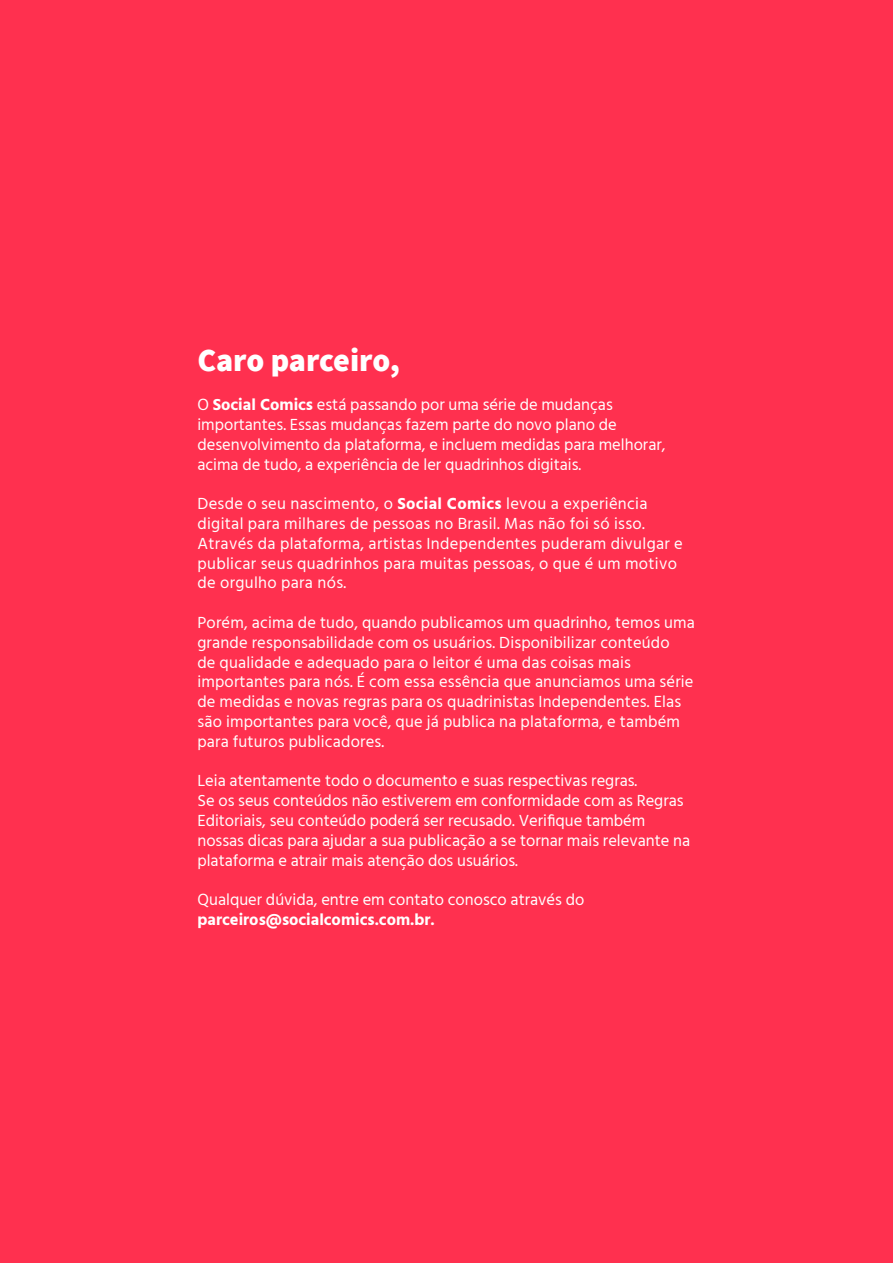
<style>
.page{position:relative;width:893px;height:1263px;background:#ff304f}
.page>*{position:absolute;margin:0;border:0;box-sizing:border-box;transform-origin:0 0}
.t1{font:800 31.95px "Assistant";letter-spacing:-.005em;color:#fff}
.t2{font:16.5px/19.8px "Hind Siliguri";letter-spacing:.01em;color:#fff}
.t3{font:700 16.5px "Hind Siliguri";color:#fff}
.s1{font-weight:700}
</style>
<div class="page">
<p class="t1" style="left:197px;top:338px;width:204px">Caro parceiro,</p>
<p class="t2" style="left:197px;top:396px;width:470px">O <span class="s1">Social Comics</span> está passando por uma série de mudanças importantes. Essas mudanças fazem parte do novo plano de desenvolvimento da plataforma, e incluem medidas para melhorar, acima de tudo, a experiência de ler quadrinhos digitais.</p>
<p class="t2" style="left:197px;top:495px;width:487px">Desde o seu nascimento, o <span class="s1">Social Comics</span> levou a experiência digital para milhares de pessoas no Brasil. Mas não foi só isso.<br>Através da plataforma, artistas Independentes puderam divulgar e publicar seus quadrinhos para muitas pessoas, o que é um motivo de orgulho para nós.</p>
<p class="t2" style="left:197px;top:614px;width:499px">Porém, acima de tudo, quando publicamos um quadrinho, temos uma grande responsabilidade com os usuários. Disponibilizar conteúdo<br>de qualidade e adequado para o leitor é uma das coisas mais importantes para nós. É com essa essência que anunciamos uma série de medidas e novas regras para os quadrinistas Independentes. Elas são importantes para você, que já publica na plataforma, e também para futuros publicadores.</p>
<p class="t2" style="left:197px;top:772px;width:441px">Leia atentamente todo o documento e suas respectivas regras.</p>
<p class="t2" style="left:197px;top:792px;width:494px">Se os seus conteúdos não estiverem em conformidade com as Regras Editoriais, seu conteúdo poderá ser recusado. Verifique também nossas dicas para ajudar a sua publicação a se tornar mais relevante na plataforma e atrair mais atenção dos usuários.</p>
<p class="t2" style="left:197px;top:891px;width:388px">Qualquer dúvida, entre em contato conosco através do</p>
<p class="t3" style="left:197px;top:907px;width:239px">parceiros@socialcomics.com.br.</p>
</div>
